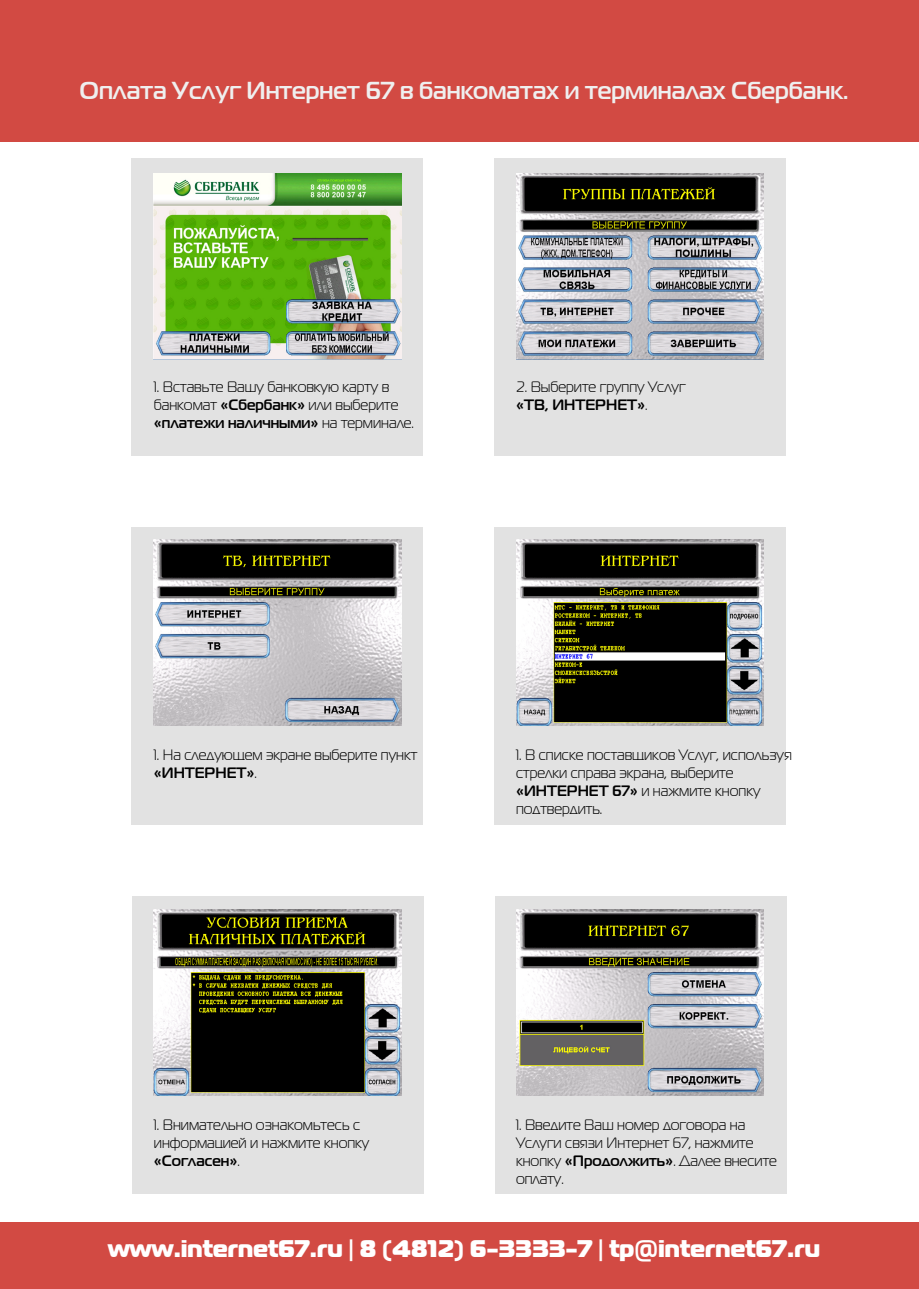
<style>
.page{position:relative;width:919px;height:1289px;background:#fff}
.page>*{position:absolute;margin:0;border:0;box-sizing:border-box;transform-origin:0 0}
.t1{font:700 24.45px "Magistral";color:#efefef}
.t2{font:900 24px "Magistral";letter-spacing:.01em;color:#fff}
.t3{font:15px/18px "Magistral";color:#000}
.s1{font-weight:700}
</style>
<div class="page">
<div style="left:0;top:0;width:918px;height:141px;background:#d24a43"></div>
<div style="left:131px;top:158px;width:292px;height:297px;background:#e2e2e2"></div>
<div style="left:494px;top:158px;width:291px;height:297px;background:#e2e2e2"></div>
<div style="left:131px;top:527px;width:292px;height:297px;background:#e2e2e2"></div>
<div style="left:494px;top:527px;width:291px;height:297px;background:#e2e2e2"></div>
<div style="left:132px;top:896px;width:292px;height:297px;background:#e2e2e2"></div>
<div style="left:494px;top:896px;width:292px;height:297px;background:#e2e2e2"></div>
<div style="left:0;top:1222px;width:918px;height:66px;background:#d24a43"></div>
<img style="left:154px;top:173px;width:247px;height:186px">
<img style="left:516px;top:173px;width:247px;height:186px">
<img style="left:154px;top:539px;width:247px;height:186px">
<img style="left:516px;top:539px;width:247px;height:186px">
<img style="left:154px;top:909px;width:247px;height:186px">
<img style="left:516px;top:909px;width:247px;height:186px">
<h1 class="t1" style="left:80px;top:76px;width:770px">Оплата Услуг Интернет 67 в банкоматах и терминалах Сбербанк.</h1>
<p class="t3" style="left:154px;top:378px;width:262px">1. Вставьте Вашу банковкую карту в банкомат <span class="s1">«Сбербанк»</span> или выберите <span class="s1">«платежи наличными»</span> на терминале.</p>
<p class="t3" style="left:516px;top:378px;width:171px">2. Выберите группу Услуг <span class="s1">«ТВ, ИНТЕРНЕТ»</span>.</p>
<p class="t3" style="left:154px;top:746px;width:265px">1. На следующем экране выберите пункт <span class="s1">«ИНТЕРНЕТ»</span>.</p>
<p class="t3" style="left:516px;top:746px;width:277px">1. В списке поставщиков Услуг, используя стрелки справа экрана, выберите <span class="s1">«ИНТЕРНЕТ 67»</span> и нажмите кнопку подтвердить.</p>
<p class="t3" style="left:154px;top:1115px;width:217px">1. Внимательно ознакомьтесь с информацией и нажмите кнопку <span class="s1">«Согласен»</span>.</p>
<p class="t3" style="left:516px;top:1115px;width:262px">1. Введите Ваш номер договора на<br>Услуги связи Интернет 67, нажмите кнопку <span class="s1">«Продолжить»</span>. Далее внесите оплату.</p>
<h2 class="t2" style="left:108px;top:1232px;width:713px">www.internet67.ru | 8 (4812) 6-3333-7 | tp@internet67.ru</h2>
</div>
